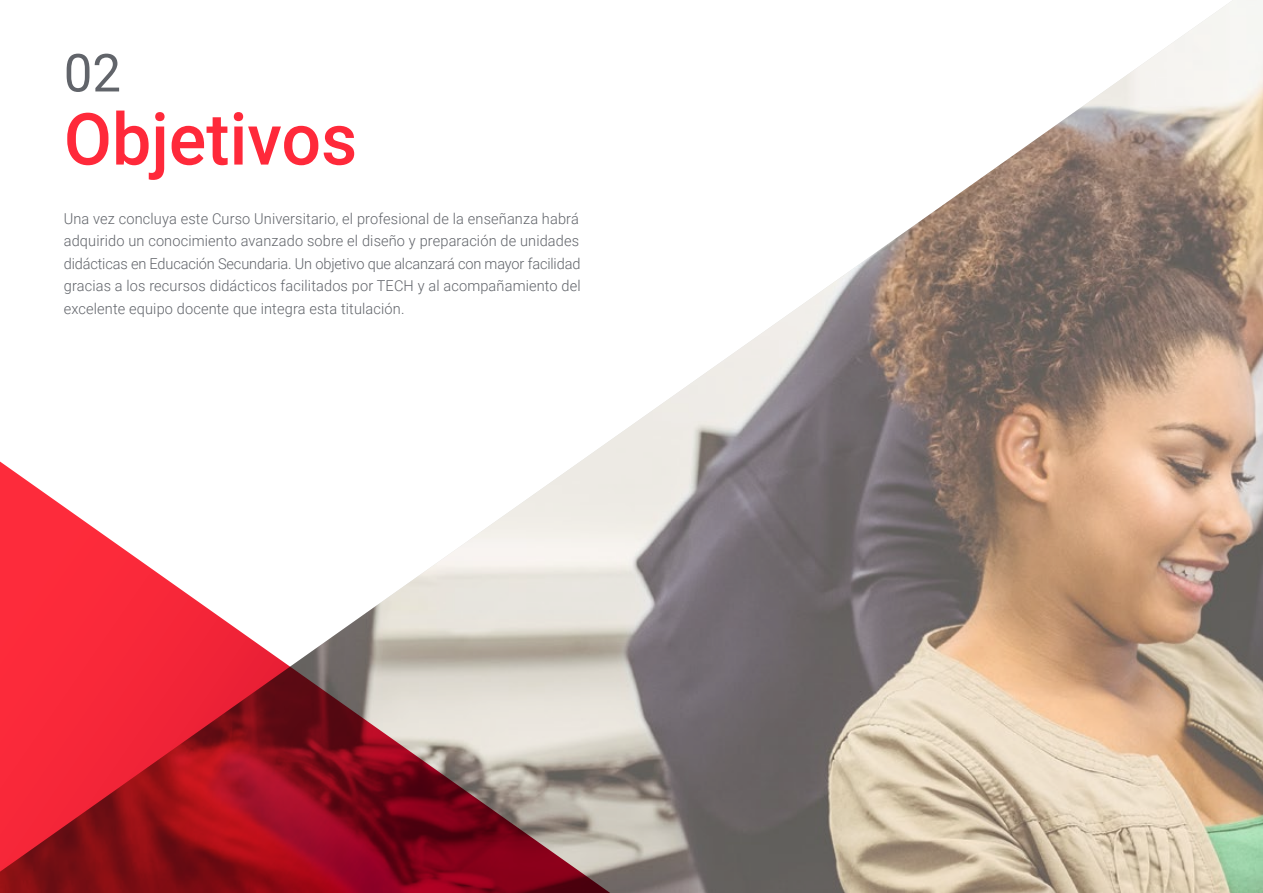
<style>
.page{position:relative;width:1263px;height:893px;background:#fff}
.page>*{position:absolute;margin:0;border:0;box-sizing:border-box;transform-origin:0 0}
.t1{font:500 72px "Roboto";color:#ff293a}
.t2{font:52.5px "Roboto";color:#61646a}
.t3{font:300 15px/22.5px "Roboto";letter-spacing:.01em;color:#61646a}
</style>
<div class="page">
<img style="left:602px;top:0;width:661px;height:893px">
<svg style="left:0;top:446px;width:640px;height:447px"></svg>
<h2 class="t2" style="left:64px;top:36px;width:59px">02</h2>
<h1 class="t1" style="left:64px;top:89px;width:295px">Objetivos</h1>
<p class="t3" style="left:64px;top:207px;width:518px">Una vez concluya este Curso Universitario, el profesional de la enseñanza habrá adquirido un conocimiento avanzado sobre el diseño y preparación de unidades didácticas en Educación Secundaria. Un objetivo que alcanzará con mayor facilidad gracias a los recursos didácticos facilitados por TECH y al acompañamiento del excelente equipo docente que integra esta titulación.</p>
</div>
